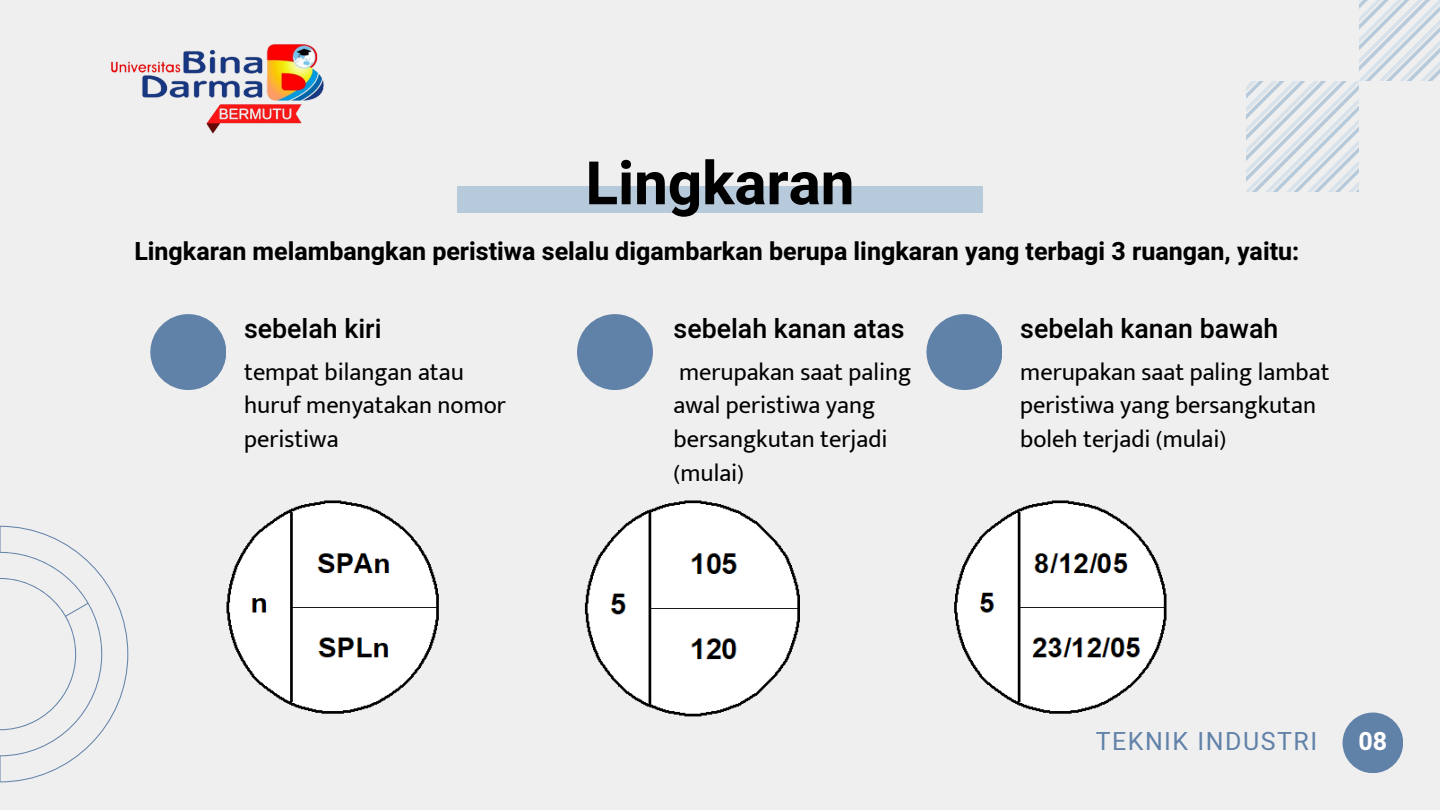
<style>
.page{position:relative;width:1440px;height:810px;background:#efefef}
.page>*{position:absolute;margin:0;border:0;box-sizing:border-box;transform-origin:0 0}
.t1{font:700 60px "Heebo";color:#000}
.t2{font:500 26.7px "Heebo";color:#000}
.t3{font:700 25px "Heebo";color:#000}
.t4{font:25px "Heebo";letter-spacing:.06em;color:#6182a8}
.t5{font:700 25px "Heebo";color:#fff}
.t6{font:24.4px/33.8px "Mukta Mahee";color:#000}
</style>
<div class="page">
<div style="left:457px;top:186px;width:526px;height:27px;background:#b7cadb"></div>
<div style="left:1343px;top:713px;width:60px;height:60px;background:#6182a8;border-radius:50%"></div>
<div style="left:150px;top:314px;width:76px;height:76px;background:#6182a8;border-radius:50%"></div>
<div style="left:927px;top:314px;width:75px;height:76px;background:#6182a8;border-radius:50%"></div>
<div style="left:577px;top:314px;width:76px;height:76px;background:#6182a8;border-radius:50%"></div>
<svg style="left:0;top:526px;width:128px;height:256px"></svg>
<svg style="left:1247px;top:0;width:193px;height:191px"></svg>
<img style="left:226px;top:500px;width:941px;height:217px">
<img style="left:111px;top:44px;width:213px;height:90px">
<p class="t1" style="left:586px;top:141px;width:270px">Lingkaran</p>
<p class="t3" style="left:134px;top:234px;width:1167px">Lingkaran melambangkan peristiwa selalu digambarkan berupa lingkaran yang terbagi 3 ruangan, yaitu:</p>
<p class="t2" style="left:244px;top:310px;width:139px">sebelah kiri</p>
<p class="t2" style="left:674px;top:310px;width:233px">sebelah kanan atas</p>
<p class="t2" style="left:1020px;top:310px;width:260px">sebelah kanan bawah</p>
<p class="t6" style="left:244px;top:354px;width:263px">tempat bilangan atau huruf menyatakan nomor peristiwa</p>
<p class="t6" style="left:674px;top:354px;width:239px">merupakan saat paling awal peristiwa yang bersangkutan terjadi (mulai)</p>
<p class="t6" style="left:1020px;top:354px;width:311px">merupakan saat paling lambat peristiwa yang bersangkutan boleh terjadi (mulai)</p>
<p class="t4" style="left:1096px;top:723px;width:223px">TEKNIK INDUSTRI</p>
<p class="t5" style="left:1359px;top:723px;width:30px">08</p>
</div>
